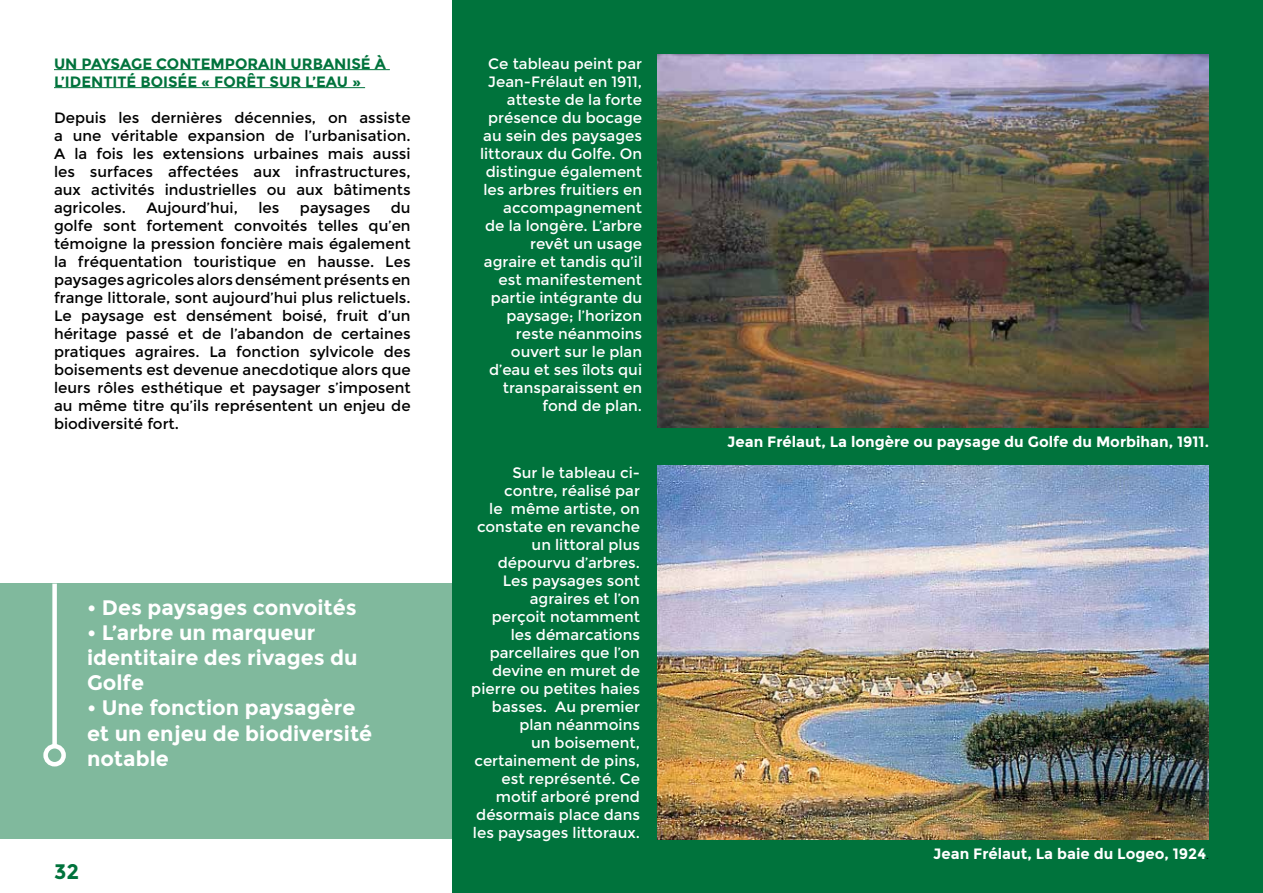
<style>
.page{position:relative;width:1263px;height:893px;background:#fff}
.page>*{position:absolute;margin:0;border:0;box-sizing:border-box;transform-origin:0 0}
.t1{font:700 21px/25.2px "Montserrat";color:#fff}
.t2{font:700 21px "Montserrat";color:#00733c}
.t3{font:15px/18px "Montserrat";color:#000;text-align:justify}
.t4{font:15px/18px "Montserrat";color:#fff;text-align:right}
.t5{font:700 15px "Montserrat";color:#fff}
.t6{font:700 15px/18px "Montserrat";color:#00733c}
.s1{font-family:"Aller";font-weight:300;font-size:13.5px;color:#000}
</style>
<div class="page">
<div style="left:0;top:584px;width:457px;height:255px;background:#80b99d"></div>
<hr style="left:54px;top:69px;width:336px;height:1px;background:#00733c">
<hr style="left:54px;top:87px;width:311px;height:1px;background:#00733c">
<div style="left:52px;top:584px;width:5px;height:162px;background:#fff"></div>
<div style="left:43px;top:744px;width:23px;height:22px;border:4px solid #fff;border-radius:50%"></div>
<div style="left:453px;top:0;width:810px;height:893px;background:#00733c"></div>
<img style="left:658px;top:54px;width:551px;height:374px">
<img style="left:658px;top:466px;width:551px;height:374px">
<p class="t6" style="left:54px;top:54px;width:333px">UN PAYSAGE CONTEMPORAIN URBANISÉ À<br>L’IDENTITÉ BOISÉE « FORÊT SUR L’EAU »</p>
<p class="t3" style="left:54px;top:108px;width:358px">Depuis les dernières décennies, on assiste a une véritable expansion de l’urbanisation.<br>A la fois les extensions urbaines mais aussi les surfaces affectées aux infrastructures, aux activités industrielles ou aux bâtiments agricoles.</p>
<p class="t3" style="left:147px;top:198px;width:93px">Aujourd’hui,</p>
<p class="t3" style="left:258px;top:198px;width:22px">les</p>
<p class="t3" style="left:300px;top:198px;width:72px">paysages</p>
<p class="t3" style="left:54px;top:198px;width:358px;text-indent:337px">du golfe sont fortement convoités telles qu’en témoigne la pression foncière mais également la fréquentation touristique en hausse. Les paysages agricoles alors densément présents en frange littorale, sont aujourd’hui plus relictuels.<br>Le paysage est densément boisé, fruit d’un héritage passé et de l’abandon de certaines pratiques agraires. La fonction sylvicole des boisements est devenue anecdotique alors que leurs rôles esthétique et paysager s’imposent au même titre qu’ils représentent un enjeu de biodiversité fort.</p>
<h1 class="t1" style="left:87px;top:595px;width:271px">• Des paysages convoités</h1>
<h1 class="t1" style="left:87px;top:620px;width:272px">• L’arbre un marqueur identitaire des rivages du<br>Golfe</h1>
<h1 class="t1" style="left:87px;top:695px;width:287px">• Une fonction paysagère et un enjeu de biodiversité notable</h1>
<h1 class="t2" style="left:54px;top:859px;width:27px">32</h1>
<p class="t4" style="left:480px;top:54px;width:164px">Ce tableau peint par<br>Jean-Frélaut en 1911, atteste de la forte présence du bocage au sein des paysages littoraux du Golfe. On distingue également les arbres fruitiers en accompagnement<br>de la longère. L’arbre revêt un usage agraire et tandis qu’il est manifestement partie intégrante du paysage; l’horizon reste néanmoins ouvert sur le plan d’eau et ses îlots qui transparaissent en fond de plan.</p>
<p class="t4" style="left:471px;top:464px;width:170px">Sur le tableau ci&shy;contre, réalisé par<br>le même artiste, on constate en revanche un littoral plus dépourvu d’arbres.<br>Les paysages sont agraires et l’on<br>perçoit notamment les démarcations parcellaires que l’on devine en muret de pierre ou petites haies basses. Au premier plan néanmoins<br>un boisement, certainement de pins, est représenté. Ce motif arboré prend désormais place dans les paysages littoraux.</p>
<p class="t5" style="left:727px;top:433px;width:483px">Jean Frélaut, La longère ou paysage du Golfe du Morbihan, 1911.</p>
<p class="t5" style="left:933px;top:845px;width:277px">Jean Frélaut, La baie du Logeo, 1924<span class="s1">.</span></p>
</div>
